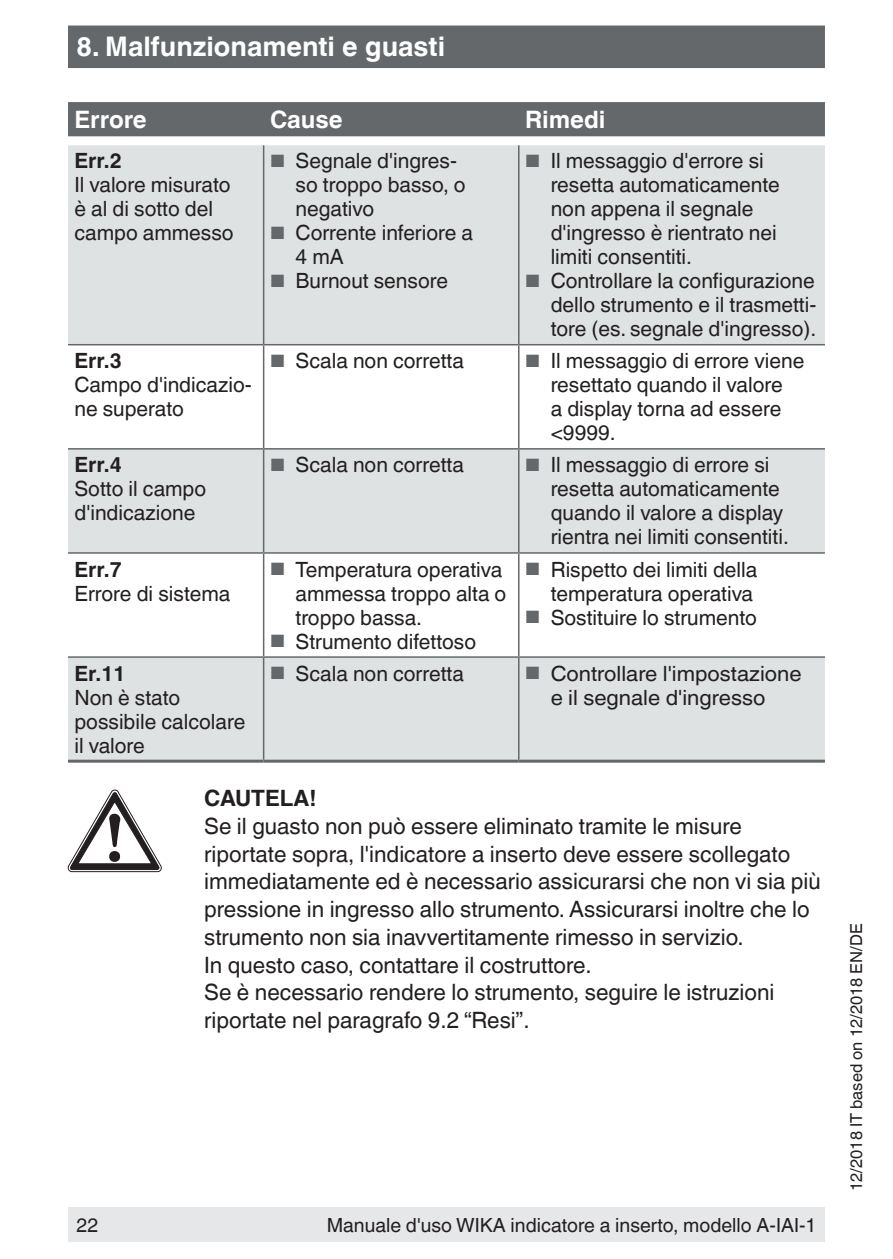
<style>
.page{position:relative;width:893px;height:1259px;background:#fff}
.page>*{position:absolute;margin:0;border:0;box-sizing:border-box;transform-origin:0 0}
.t1{font:700 27px "Helvetica World";color:#fff}
.t2{font:700 24px "Helvetica World";color:#fff}
.t3{font:22.5px/27.6px "Helvetica World";color:#231f20}
.t4{font:700 22.5px "Helvetica World";color:#231f20}
.t5{font:21px/24px "Helvetica World";color:#231f20}
.t6{font:21px/24px "Helvetica World";color:#231f20;text-align:center;scale:1.05 1}
.t7{font:700 21px "Helvetica World";color:#231f20}
.t8{font:19.5px "Helvetica World";color:#231f20}
.t9{font:16.5px "Helvetica World";color:#231f20}
.s1{font-size:17.7px;color:#64686b}
</style>
<div class="page">
<div style="left:68px;top:1208px;width:757px;height:34px;background:#e6e7e9"></div>
<div style="left:68px;top:26px;width:757px;height:42px;background:#64686b"></div>
<div style="left:68px;top:102px;width:757px;height:34px;background:#64686b"></div>
<svg style="left:68px;top:145px;width:757px;height:614px;fill:#dfe2e2"></svg>
<hr style="left:263px;top:145px;width:1px;height:199px;background:#64686b">
<hr style="left:518px;top:145px;width:1px;height:199px;background:#64686b">
<hr style="left:68px;top:344px;width:196px;height:1px;background:#64686b">
<hr style="left:263px;top:345px;width:1px;height:103px;background:#64686b">
<hr style="left:264px;top:344px;width:255px;height:1px;background:#64686b">
<hr style="left:518px;top:345px;width:1px;height:103px;background:#64686b">
<hr style="left:519px;top:344px;width:306px;height:1px;background:#64686b">
<hr style="left:68px;top:448px;width:196px;height:1px;background:#64686b">
<hr style="left:263px;top:449px;width:1px;height:103px;background:#64686b">
<hr style="left:264px;top:448px;width:255px;height:1px;background:#64686b">
<hr style="left:518px;top:449px;width:1px;height:103px;background:#64686b">
<hr style="left:519px;top:448px;width:306px;height:1px;background:#64686b">
<hr style="left:68px;top:552px;width:196px;height:2px;background:#64686b">
<hr style="left:263px;top:554px;width:1px;height:102px;background:#64686b">
<hr style="left:264px;top:552px;width:255px;height:2px;background:#64686b">
<hr style="left:518px;top:554px;width:1px;height:102px;background:#64686b">
<hr style="left:519px;top:552px;width:306px;height:2px;background:#64686b">
<hr style="left:68px;top:656px;width:196px;height:2px;background:#64686b">
<hr style="left:68px;top:759px;width:196px;height:3px;background:#64686b">
<hr style="left:263px;top:658px;width:1px;height:101px;background:#64686b">
<hr style="left:264px;top:656px;width:255px;height:2px;background:#64686b">
<hr style="left:264px;top:759px;width:255px;height:3px;background:#64686b">
<hr style="left:518px;top:658px;width:1px;height:101px;background:#64686b">
<hr style="left:519px;top:656px;width:306px;height:2px;background:#64686b">
<hr style="left:519px;top:759px;width:306px;height:3px;background:#64686b">
<svg style="left:68px;top:790px;width:93px;height:82px"></svg>
<p class="t1" style="left:77px;top:31px;width:370px">8. Malfunzionamenti e guasti</p>
<p class="t2" style="left:74px;top:105px;width:74px">Errore</p>
<p class="t2" style="left:270px;top:105px;width:74px">Cause</p>
<p class="t2" style="left:525px;top:105px;width:82px">Rimedi</p>
<p class="t7" style="left:74px;top:149px;width:49px">Err.2</p>
<p class="t5" style="left:74px;top:173px;width:161px">Il valore misurato è al di sotto del campo ammesso</p>
<p class="t5" style="left:296px;top:149px;width:172px;text-indent:-26px"><span class="s1">■</span> Segnale d'ingres&shy;so troppo basso, o negativo</p>
<p class="t5" style="left:296px;top:221px;width:179px;text-indent:-26px"><span class="s1">■</span> Corrente inferiore a<br>4 mA</p>
<p class="t5" style="left:270px;top:269px;width:179px"><span class="s1">■</span> Burnout sensore</p>
<p class="t5" style="left:551px;top:149px;width:231px;text-indent:-26px"><span class="s1">■</span> Il messaggio d'errore si resetta automaticamente non appena il segnale d'ingresso è rientrato nei limiti consentiti.</p>
<p class="t5" style="left:551px;top:269px;width:267px;text-align:justify;text-indent:-26px"><span class="s1">■</span> Controllare la configurazione dello strumento e il trasmetti&shy;tore (es. segnale d'ingresso).</p>
<p class="t7" style="left:74px;top:349px;width:49px">Err.3</p>
<p class="t5" style="left:74px;top:373px;width:179px">Campo d'indicazio&shy;ne superato</p>
<p class="t7" style="left:74px;top:453px;width:49px">Err.4</p>
<p class="t5" style="left:74px;top:477px;width:133px">Sotto il campo d'indicazione</p>
<p class="t7" style="left:74px;top:557px;width:49px">Err.7</p>
<p class="t5" style="left:74px;top:581px;width:157px">Errore di sistema</p>
<p class="t7" style="left:74px;top:661px;width:53px">Er.11</p>
<p class="t5" style="left:74px;top:685px;width:172px">Non è stato possibile calcolare il valore</p>
<p class="t5" style="left:270px;top:349px;width:195px"><span class="s1">■</span> Scala non corretta</p>
<p class="t5" style="left:551px;top:349px;width:255px;text-indent:-26px"><span class="s1">■</span> Il messaggio di errore viene resettato quando il valore<br>a display torna ad essere &lt;9999.</p>
<p class="t5" style="left:270px;top:453px;width:195px"><span class="s1">■</span> Scala non corretta</p>
<p class="t5" style="left:551px;top:453px;width:240px;text-indent:-26px"><span class="s1">■</span> Il messaggio di errore si resetta automaticamente quando il valore a display rientra nei limiti consentiti.</p>
<p class="t5" style="left:296px;top:557px;width:212px;text-indent:-26px"><span class="s1">■</span> Temperatura operativa ammessa troppo alta o troppo bassa.</p>
<p class="t5" style="left:270px;top:629px;width:208px"><span class="s1">■</span> Strumento difettoso</p>
<p class="t5" style="left:525px;top:557px;width:234px;text-align:right"><span class="s1">■</span> Rispetto dei limiti della temperatura operativa</p>
<p class="t5" style="left:525px;top:605px;width:233px"><span class="s1">■</span> Sostituire lo strumento</p>
<p class="t5" style="left:270px;top:661px;width:195px"><span class="s1">■</span> Scala non corretta</p>
<p class="t6" style="left:525px;top:661px;width:265px"><span class="s1">■</span> Controllare l'impostazione e il segnale d'ingresso</p>
<p class="t4" style="left:204px;top:785px;width:114px">CAUTELA!</p>
<p class="t3" style="left:204px;top:812px;width:618px">Se il guasto non può essere eliminato tramite le misure riportate sopra, l'indicatore a inserto deve essere scollegato immediatamente ed è necessario assicurarsi che non vi sia più pressione in ingresso allo strumento. Assicurarsi inoltre che lo strumento non sia inavvertitamente rimesso in servizio.<br>In questo caso, contattare il costruttore.<br>Se è necessario rendere lo strumento, seguire le istruzioni riportate nel paragrafo 9.2 “Resi”.</p>
<p class="t8" style="left:77px;top:1213px;width:23px">22</p>
<p class="t8" style="left:327px;top:1213px;width:491px">Manuale d'uso WIKA indicatore a inserto, modello A-IAI-1</p>
<p class="t9" style="left:847px;top:1191px;width:269px;rotate:-90deg">12/2018 IT based on 12/2018 EN/DE</p>
</div>
